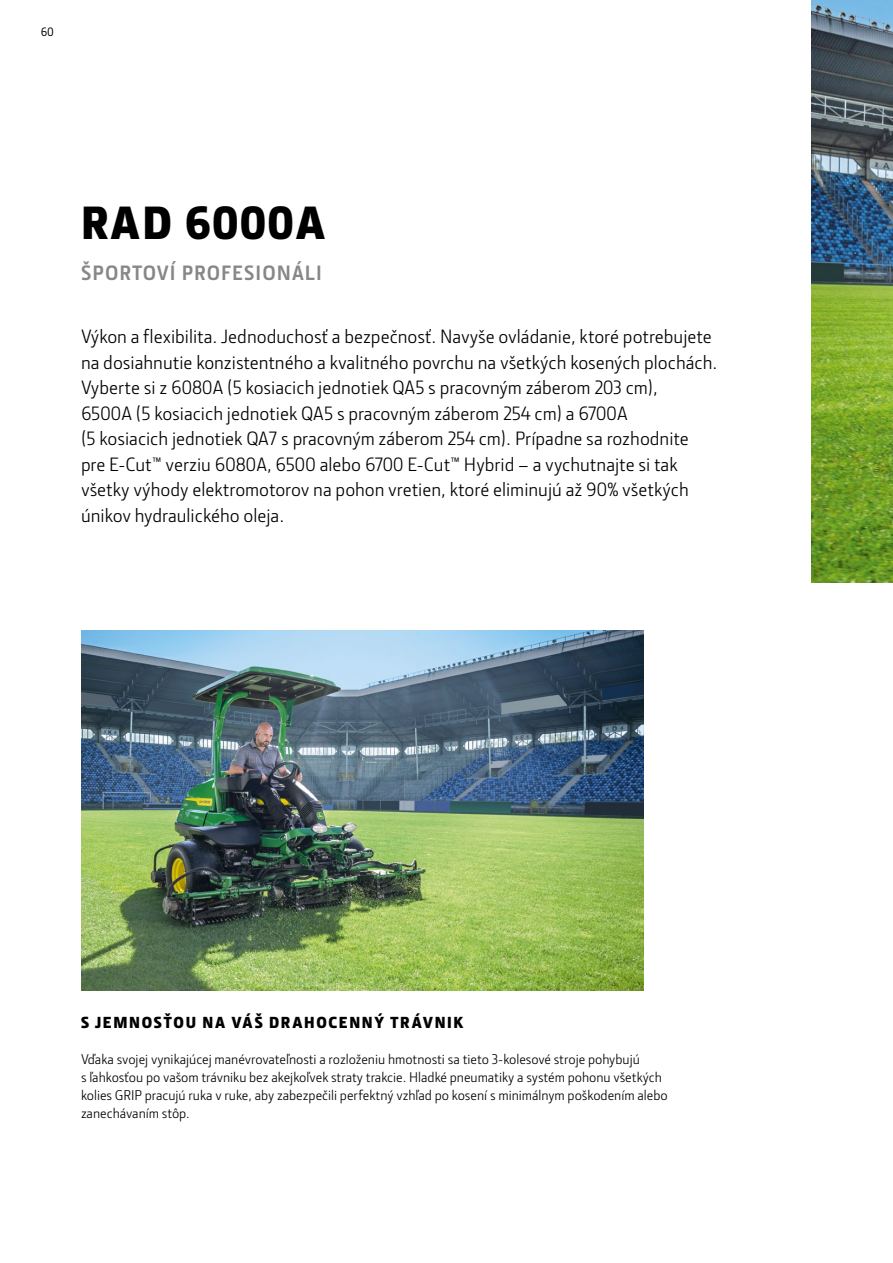
<style>
.page{position:relative;width:893px;height:1263px;background:#fff}
.page>*{position:absolute;margin:0;border:0;box-sizing:border-box;transform-origin:0 0}
._32_pt_Section_Headl{font:900 48px "Section";letter-spacing:.05em;color:#000}
._14_pt_JDSPro_Subtit{font:700 21px "JD Sans Pro";letter-spacing:.05em;color:#878786}
._13_pt_JDSPro_Introd{font:19.5px/25.5px "JD Sans Pro";color:#000}
._11_pt_Section_Headl{font:900 16.5px "Section";letter-spacing:.105em;color:#000}
._9_5_pt_JDSPro_Copy{font:14.25px/18px "JD Sans Pro";color:#000}
._8_pt_JDSPro_Pagenu{font:500 12px "JD Sans Pro";color:#000}
</style>
<div class="page">
<img style="left:81px;top:630px;width:562px;height:360px">
<img style="left:812px;top:0;width:81px;height:582px">
<p class="_8_pt_JDSPro_Pagenu" style="left:41px;top:23px;width:15px">60</p>
<p class="_32_pt_Section_Headl" style="left:81px;top:192px;width:246px">RAD 6000A</p>
<p class="_14_pt_JDSPro_Subtit" style="left:81px;top:259px;width:242px">ŠPORTOVÍ PROFESIONÁLI</p>
<p class="_13_pt_JDSPro_Introd" style="left:81px;top:323px;width:638px">Výkon a flexibilita. Jednoduchosť a bezpečnosť. Navyše ovládanie, ktoré potrebujete na dosiahnutie konzistentného a kvalitného povrchu na všetkých kosených plochách.<br>Vyberte si z 6080A (5 kosiacich jednotiek QA5 s pracovným záberom 203 cm),<br>6500A (5 kosiacich jednotiek QA5 s pracovným záberom 254 cm) a 6700A<br>(5 kosiacich jednotiek QA7 s pracovným záberom 254 cm). Prípadne sa rozhodnite pre E-Cut™ verziu 6080A, 6500 alebo 6700 E-Cut™ Hybrid – a vychutnajte si tak všetky výhody elektromotorov na pohon vretien, ktoré eliminujú až 90% všetkých únikov hydraulického oleja.</p>
<p class="_11_pt_Section_Headl" style="left:81px;top:1012px;width:384px">S JEMNOSŤOU NA VÁŠ DRAHOCENNÝ TRÁVNIK</p>
<p class="_9_5_pt_JDSPro_Copy" style="left:81px;top:1050px;width:588px">Vďaka svojej vynikajúcej manévrovateľnosti a rozloženiu hmotnosti sa tieto 3-kolesové stroje pohybujú<br>s ľahkosťou po vašom trávniku bez akejkoľvek straty trakcie. Hladké pneumatiky a systém pohonu všetkých kolies GRIP pracujú ruka v ruke, aby zabezpečili perfektný vzhľad po kosení s minimálnym poškodením alebo zanechávaním stôp.</p>
</div>
